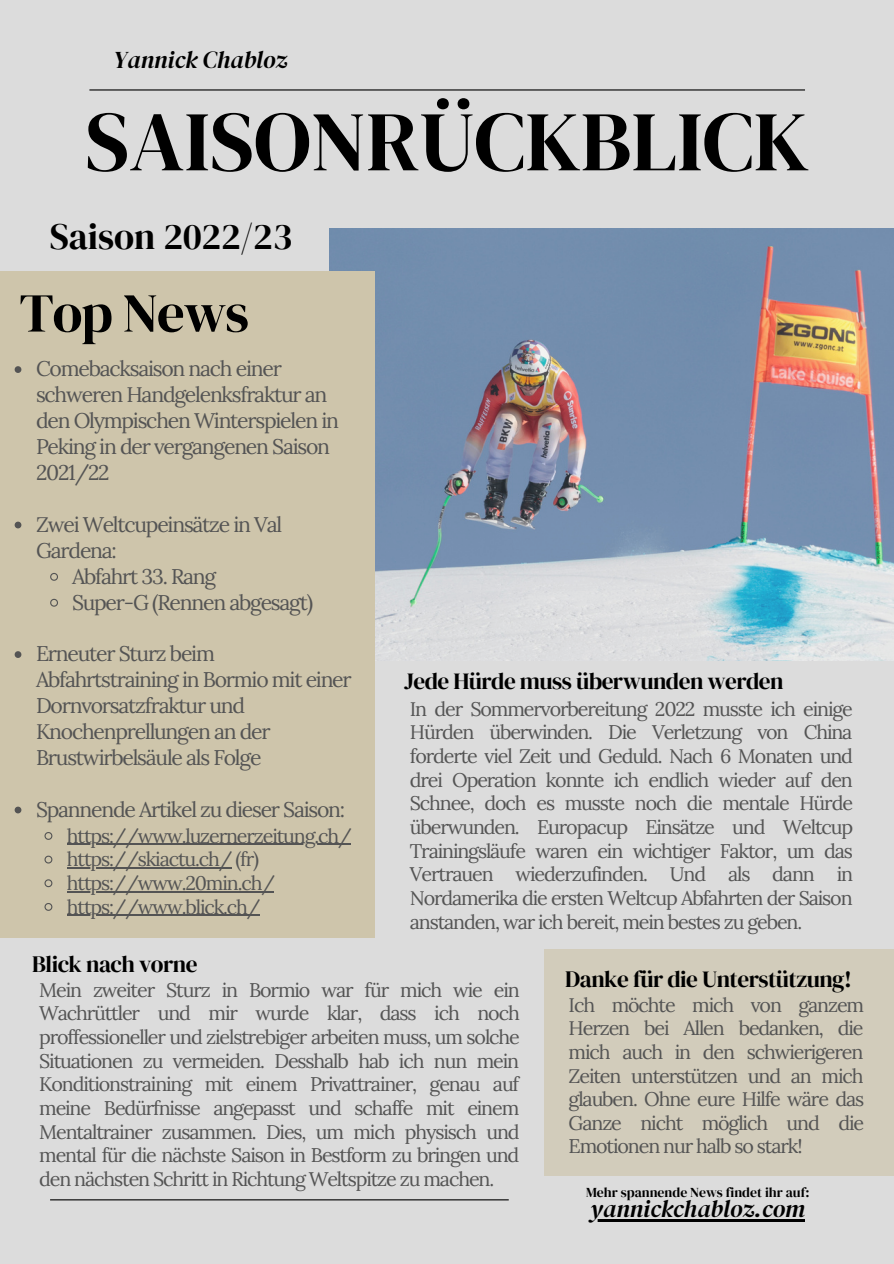
<style>
.page{position:relative;width:894px;height:1264px;background:#fff}
.page>*{position:absolute;margin:0;border:0;box-sizing:border-box;transform-origin:0 0}
.t1{font:84.6px "DM Serif Display";color:#000}
.t2{font:54.75px "DM Serif Display";letter-spacing:-.02em;color:#000}
.t3{font:36.75px "DM Serif Display";color:#000}
.t4{font:italic 24.15px "DM Serif Display";color:#000}
.t5{font:23.25px "DM Serif Display";letter-spacing:-.02em;color:#000}
.t6{font:21.15px/26px "Lora";letter-spacing:-.055em;color:#545454}
.t7{font:19.65px/23.7px "Lora";letter-spacing:-.055em;color:#545454;text-align:justify}
.t8{font:13.65px "DM Serif Display";color:#000}
</style>
<div class="page">
<div style="left:0;top:0;width:893px;height:1263px;background:#dcdcdc"></div>
<hr style="left:89px;top:89px;width:715px;height:1px;background:#000">
<hr style="left:50px;top:1199px;width:458px;height:1px;background:#000">
<hr style="left:590px;top:1219px;width:215px;height:2px;background:#000">
<img style="left:329px;top:229px;width:564px;height:431px">
<div style="left:0;top:271px;width:374px;height:667px;background:#cec5ab"></div>
<svg style="left:15px;top:366px;width:6px;height:7px"></svg>
<svg style="left:15px;top:521px;width:6px;height:7px"></svg>
<svg style="left:50px;top:573px;width:8px;height:8px"></svg>
<svg style="left:50px;top:598px;width:8px;height:9px"></svg>
<svg style="left:15px;top:651px;width:6px;height:7px"></svg>
<svg style="left:15px;top:806px;width:6px;height:7px"></svg>
<svg style="left:44px;top:832px;width:9px;height:8px"></svg>
<hr style="left:67px;top:843px;width:283px;height:2px;background:#545454">
<svg style="left:44px;top:855px;width:9px;height:9px"></svg>
<hr style="left:67px;top:867px;width:164px;height:1px;background:#545454">
<svg style="left:44px;top:879px;width:9px;height:9px"></svg>
<hr style="left:67px;top:891px;width:207px;height:1px;background:#545454">
<svg style="left:44px;top:903px;width:9px;height:8px"></svg>
<hr style="left:67px;top:914px;width:192px;height:1px;background:#545454">
<div style="left:544px;top:948px;width:349px;height:227px;background:#d2ccbb"></div>
<p class="t4" style="left:113px;top:43px;width:175px">Yannick Chabloz</p>
<h1 class="t1" style="left:85px;top:83px;width:725px">SAISONRÜCKBLICK</h1>
<h3 class="t3" style="left:50px;top:211px;width:244px">Saison 2022/23</h3>
<h2 class="t2" style="left:19px;top:275px;width:231px">Top News</h2>
<p class="t6" style="left:36px;top:355px;width:304px">Comebacksaison nach einer schweren Handgelenksfraktur an den Olympischen Winterspielen in<br>Peking in der vergangenen Saison<br>2021/22</p>
<p class="t6" style="left:36px;top:511px;width:248px">Zwei Weltcupeinsätze in Val</p>
<p class="t6" style="left:36px;top:537px;width:82px">Gardena:</p>
<p class="t6" style="left:72px;top:563px;width:146px">Abfahrt 33. Rang</p>
<p class="t6" style="left:72px;top:589px;width:243px">Super-G (Rennen abgesagt)</p>
<p class="t6" style="left:36px;top:640px;width:317px">Erneuter Sturz beim<br>Abfahrtstraining in Bormio mit einer<br>Dornvorsatzfraktur und<br>Knochenprellungen an der<br>Brustwirbelsäule als Folge</p>
<p class="t6" style="left:36px;top:796px;width:310px">Spannende Artikel zu dieser Saison:</p>
<p class="t7" style="left:67px;top:823px;width:286px;text-align:left">https://www.luzernerzeitung.ch/ https://skiactu.ch/ (fr) https://www.20min.ch/ https://www.blick.ch/</p>
<p class="t5" style="left:404px;top:664px;width:381px">Jede Hürde muss überwunden werden</p>
<p class="t7" style="left:409px;top:696px;width:445px">In der Sommervorbereitung 2022 musste ich einige Hürden überwinden. Die Verletzung von China forderte viel Zeit und Geduld. Nach 6 Monaten und drei Operation konnte ich endlich wieder auf den Schnee, doch es musste noch die mentale Hürde überwunden. Europacup Einsätze und Weltcup Trainingsläufe waren ein wichtiger Faktor, um das Vertrauen wiederzufinden. Und als dann in Nordamerika die ersten Weltcup Abfahrten der Saison anstanden, war ich bereit, mein bestes zu geben.</p>
<p class="t5" style="left:32px;top:948px;width:167px">Blick nach vorne</p>
<p class="t7" style="left:39px;top:977px;width:482px">Mein zweiter Sturz in Bormio war für mich wie ein Wachrüttler und mir wurde klar, dass ich noch proffessioneller und zielstrebiger arbeiten muss, um solche Situationen zu vermeiden. Desshalb hab ich nun mein Konditionstraining mit einem Privattrainer, genau auf meine Bedürfnisse angepasst und schaffe mit einem Mentaltrainer zusammen. Dies, um mich physisch und mental für die nächste Saison in Bestform zu bringen und den nächsten Schritt in Richtung Weltspitze zu machen.</p>
<p class="t5" style="left:565px;top:962px;width:288px">Danke für die Unterstützung!</p>
<p class="t7" style="left:568px;top:992px;width:297px">Ich möchte mich von ganzem Herzen bei Allen bedanken, die mich auch in den schwierigeren Zeiten unterstützen und an mich glauben. Ohne eure Hilfe wäre das Ganze nicht möglich und die Emotionen nur halb so stark!</p>
<p class="t8" style="left:586px;top:1182px;width:225px">Mehr spannende News findet ihr auf:</p>
<p class="t4" style="left:590px;top:1191px;width:216px">yannickchabloz.com</p>
</div>
